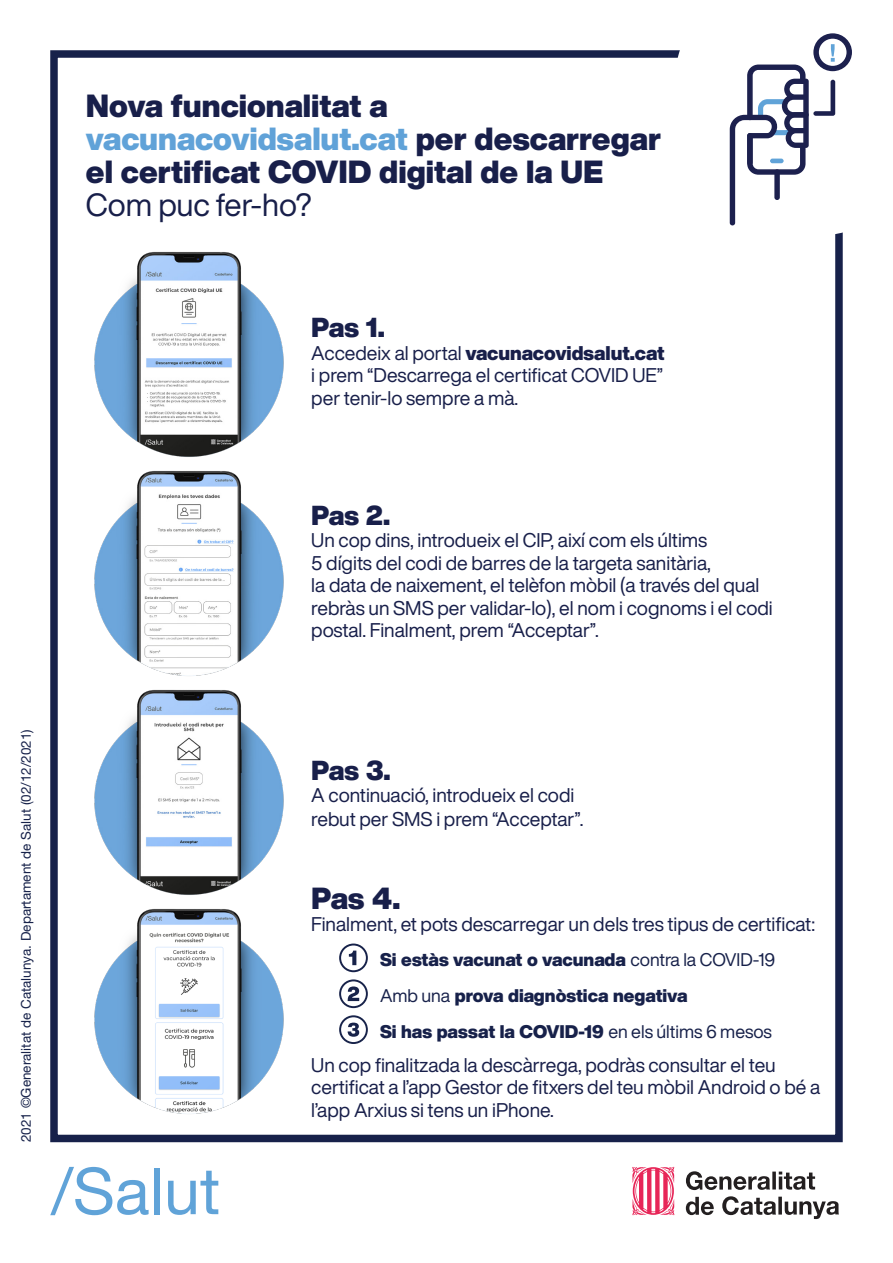
<style>
.page{position:relative;width:893px;height:1263px;background:#fff}
.page>*{position:absolute;margin:0;border:0;box-sizing:border-box;transform-origin:0 0}
.t1{font:900 31.5px "Helvetica Now Display";color:#181f4a}
.t2{font:900 31.5px "Helvetica Now Display";color:#60a2d8}
.t3{font:31.5px "Helvetica Now Display";color:#181f4a}
.t4{font:900 30px "Helvetica Now Display";color:#181f4a}
.t5{font:900 27px "Helvetica Now Display";letter-spacing:-.01em;color:#181f4a}
.t6{font:19.5px/22.5px "Helvetica Now Display";color:#181f4a}
.t7{font:900 19.5px "Helvetica Now Display";color:#181f4a}
.t8{font:900 18px "Helvetica Now Display";color:#17214a}
.t9{font:13.5px "Helvetica Neue LT Std";color:#17224a}
.s1{color:#181f4a}
.s2{font-weight:400}
</style>
<div class="page">
<svg style="left:50px;top:946px;width:793px;height:274px"></svg>
<div style="left:50px;top:50px;width:793px;height:1092px;border:8px solid #17214a"></div>
<svg style="left:674px;top:50px;width:169px;height:185px"></svg>
<svg style="left:730px;top:33px;width:122px;height:192px"></svg>
<img style="left:86px;top:251px;width:209px;height:871px">
<svg style="left:50px;top:1167px;width:99px;height:48px"></svg>
<div style="left:154px;top:1168px;width:6px;height:46px;background:#60a3d8"></div>
<svg style="left:168px;top:1171px;width:50px;height:44px"></svg>
<svg style="left:349px;top:950px;width:7px;height:15px"></svg>
<div style="left:339px;top:943px;width:29px;height:29px;border:2px solid #17224a;border-radius:50%"></div>
<svg style="left:348px;top:986px;width:11px;height:15px"></svg>
<div style="left:339px;top:979px;width:29px;height:29px;border:2px solid #18234a;border-radius:50%"></div>
<svg style="left:348px;top:1022px;width:11px;height:15px"></svg>
<div style="left:339px;top:1015px;width:29px;height:29px;border:2px solid #18234a;border-radius:50%"></div>
<p class="t9" style="left:18px;top:1142px;width:415px;rotate:-90deg">2021 ©Generalitat de Catalunya. Departament de Salut (02/12/2021)</p>
<p class="t1" style="left:86px;top:84px;width:303px">Nova funcionalitat a</p>
<p class="t2" style="left:86px;top:117px;width:577px">vacunacovidsalut.cat <span class="s1">per descarregar</span></p>
<p class="t1" style="left:86px;top:150px;width:519px">el certificat COVID digital de la UE</p>
<p class="t3" style="left:86px;top:183px;width:227px">Com puc fer-ho?</p>
<p class="t5" style="left:311px;top:309px;width:75px">Pas 1.</p>
<p class="t7" style="left:311px;top:339px;width:355px"><span class="s2">Accedeix al portal</span> vacunacovidsalut.cat</p>
<p class="t6" style="left:311px;top:364px;width:353px">i prem “Descarrega el certificat COVID UE”</p>
<p class="t6" style="left:311px;top:387px;width:209px">per tenir-lo sempre a mà.</p>
<p class="t5" style="left:311px;top:496px;width:81px">Pas 2.</p>
<p class="t6" style="left:311px;top:529px;width:398px">Un cop dins, introdueix el CIP, així com els últims</p>
<p class="t6" style="left:311px;top:552px;width:401px">5 dígits del codi de barres de la targeta sanitària,</p>
<p class="t6" style="left:311px;top:574px;width:450px">la data de naixement, el telèfon mòbil (a través del qual</p>
<p class="t6" style="left:311px;top:597px;width:463px">rebràs un SMS per validar-lo), el nom i cognoms i el codi</p>
<p class="t6" style="left:311px;top:619px;width:289px">postal. Finalment, prem “Acceptar”.</p>
<p class="t5" style="left:311px;top:751px;width:81px">Pas 3.</p>
<p class="t6" style="left:311px;top:784px;width:265px">A continuació, introdueix el codi</p>
<p class="t6" style="left:311px;top:808px;width:274px">rebut per SMS i prem “Acceptar”.</p>
<p class="t4" style="left:311px;top:877px;width:91px">Pas 4.</p>
<p class="t6" style="left:311px;top:913px;width:505px">Finalment, et pots descarregar un dels tres tipus de certificat:</p>
<p class="t8" style="left:380px;top:947px;width:397px">Si estàs vacunat o vacunada <span class="s2">contra la COVID-19</span></p>
<p class="t8" style="left:380px;top:983px;width:309px"><span class="s2">Amb una</span> prova diagnòstica negativa</p>
<p class="t8" style="left:380px;top:1019px;width:393px">Si has passat la COVID-19 <span class="s2">en els últims 6 mesos</span></p>
<p class="t6" style="left:311px;top:1053px;width:511px">Un cop finalitzada la descàrrega, podràs consultar el teu certificat a l’app Gestor de fitxers del teu mòbil Android o bé a l’app Arxius si tens un iPhone.</p>
</div>
